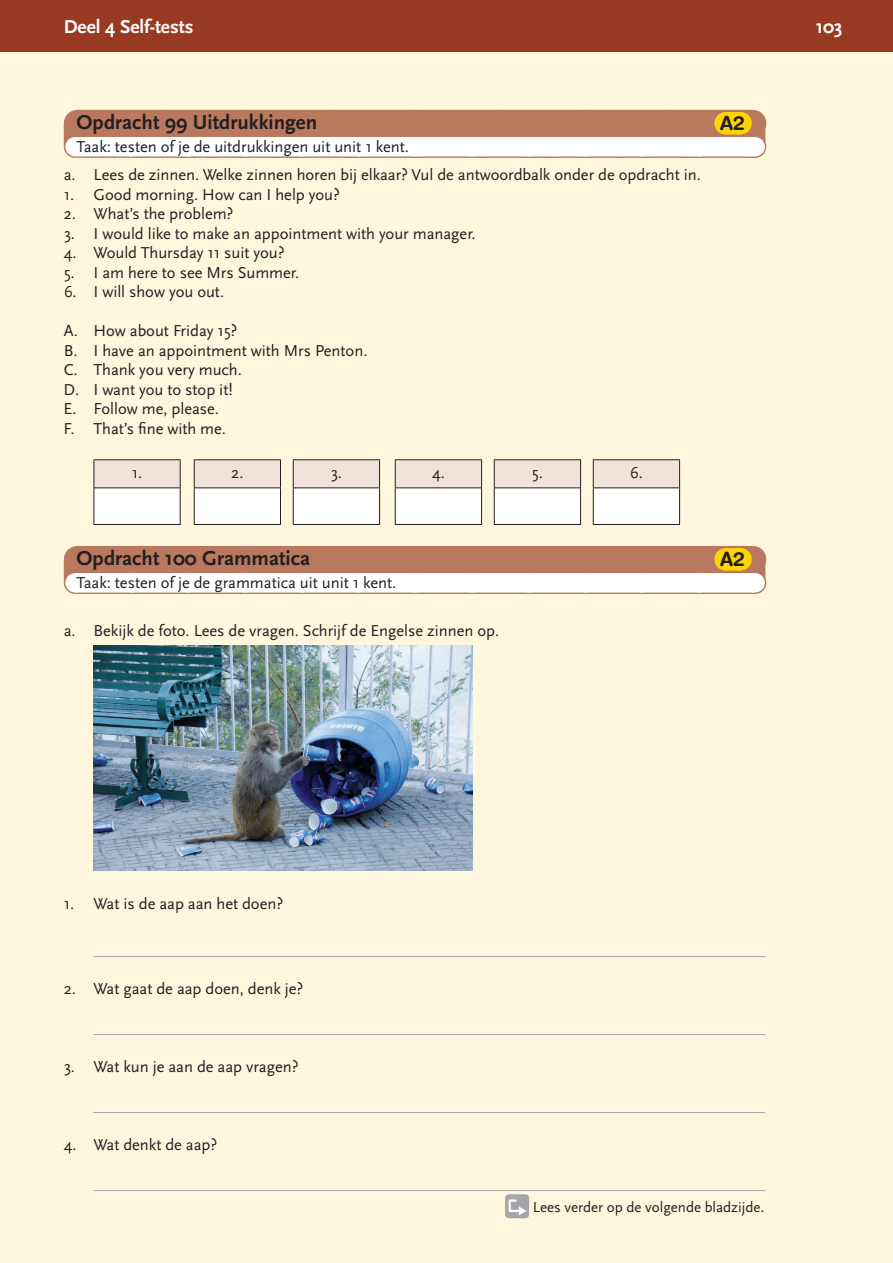
<style>
.page{position:relative;width:893px;height:1263px;background:#fef7dd}
.page>*{position:absolute;margin:0;border:0;box-sizing:border-box;transform-origin:0 0}
.t1{font:700 21px "Scala Sans OT";color:#231f20}
.t2{font:700 19.5px "Scala Sans OT";letter-spacing:-.005em;color:#fff}
.t3{font:700 19.5px "Helvetica Rounded LT Std";color:#231f20}
.t4{font:16.5px/19.5px "Scala Sans OT";color:#231f20}
.t5{font:15px "Scala Sans OT";color:#231f20}
.s1{font-size:16.5px}
</style>
<div class="page">
<div style="left:0;top:0;width:893px;height:51px;background:#983921"></div>
<svg style="left:64px;top:125px;width:701px;height:21px"></svg>
<div style="left:77px;top:110px;width:675px;height:27px;background:#b8795f"></div>
<div style="left:725px;top:112px;width:14px;height:22px;background:#fed304"></div>
<svg style="left:739px;top:112px;width:1px;height:22px"></svg>
<svg style="left:78px;top:156px;width:674px;height:2px"></svg>
<div style="left:75px;top:137px;width:679px;height:19px;background:#fff"></div>
<svg style="left:132px;top:112px;width:594px;height:46px"></svg>
<svg style="left:75px;top:110px;width:3px;height:48px"></svg>
<svg style="left:752px;top:110px;width:3px;height:48px"></svg>
<svg style="left:64px;top:561px;width:701px;height:21px"></svg>
<div style="left:77px;top:546px;width:675px;height:27px;background:#b8795f"></div>
<div style="left:725px;top:548px;width:14px;height:23px;background:#fed304"></div>
<svg style="left:732px;top:548px;width:8px;height:23px"></svg>
<div style="left:75px;top:573px;width:679px;height:20px;background:#fff"></div>
<svg style="left:132px;top:548px;width:594px;height:46px"></svg>
<svg style="left:75px;top:546px;width:3px;height:48px"></svg>
<svg style="left:752px;top:546px;width:3px;height:48px"></svg>
<hr style="left:94px;top:956px;width:671px;height:1px;background:#a8a9ad">
<hr style="left:94px;top:1034px;width:671px;height:1px;background:#a8a9ad">
<hr style="left:94px;top:1112px;width:671px;height:1px;background:#a8a9ad">
<hr style="left:94px;top:1190px;width:671px;height:1px;background:#a8a9ad">
<hr style="left:94px;top:459px;width:87px;height:1px;background:#231f20">
<hr style="left:194px;top:459px;width:87px;height:1px;background:#231f20">
<hr style="left:293px;top:459px;width:87px;height:1px;background:#231f20">
<hr style="left:395px;top:459px;width:87px;height:1px;background:#231f20">
<hr style="left:494px;top:459px;width:87px;height:1px;background:#231f20">
<hr style="left:593px;top:459px;width:87px;height:1px;background:#231f20">
<svg style="left:94px;top:460px;width:586px;height:64px;background:#f5efe9"></svg>
<hr style="left:94px;top:487px;width:87px;height:1px;background:#231f20">
<hr style="left:94px;top:488px;width:1px;height:36px;background:#231f20">
<hr style="left:180px;top:488px;width:1px;height:36px;background:#231f20">
<hr style="left:194px;top:487px;width:87px;height:1px;background:#231f20">
<hr style="left:194px;top:488px;width:1px;height:36px;background:#231f20">
<hr style="left:280px;top:488px;width:1px;height:36px;background:#231f20">
<hr style="left:293px;top:487px;width:87px;height:1px;background:#231f20">
<hr style="left:293px;top:488px;width:1px;height:36px;background:#231f20">
<hr style="left:379px;top:488px;width:1px;height:36px;background:#231f20">
<hr style="left:395px;top:487px;width:87px;height:1px;background:#231f20">
<hr style="left:395px;top:488px;width:1px;height:36px;background:#231f20">
<hr style="left:481px;top:488px;width:1px;height:36px;background:#231f20">
<hr style="left:494px;top:487px;width:87px;height:1px;background:#231f20">
<hr style="left:494px;top:488px;width:1px;height:36px;background:#231f20">
<hr style="left:580px;top:488px;width:1px;height:36px;background:#231f20">
<hr style="left:593px;top:487px;width:87px;height:1px;background:#231f20">
<hr style="left:593px;top:488px;width:1px;height:36px;background:#231f20">
<hr style="left:679px;top:488px;width:1px;height:36px;background:#231f20">
<hr style="left:94px;top:524px;width:87px;height:1px;background:#231f20">
<hr style="left:194px;top:524px;width:87px;height:1px;background:#231f20">
<hr style="left:293px;top:524px;width:87px;height:1px;background:#231f20">
<hr style="left:395px;top:524px;width:87px;height:1px;background:#231f20">
<hr style="left:494px;top:524px;width:87px;height:1px;background:#231f20">
<hr style="left:593px;top:524px;width:87px;height:1px;background:#231f20">
<img style="left:94px;top:645px;width:379px;height:225px">
<div style="left:505px;top:1194px;width:24px;height:24px;background:#a5a6a9;border-radius:4px"></div>
<svg style="left:508px;top:1199px;width:19px;height:16px"></svg>
<p class="t2" style="left:64px;top:16px;width:131px">Deel 4 Self-tests</p>
<p class="t2" style="left:816px;top:16px;width:29px">103</p>
<p class="t1" style="left:77px;top:111px;width:242px">Opdracht 99 Uitdrukkingen</p>
<p class="t3" style="left:720px;top:111px;width:26px">A2</p>
<p class="t4" style="left:64px;top:133px;width:639px;line-height:28.5px;text-indent:13px">Taak: testen of je de uitdrukkingen uit unit 1 kent.<br>a. Lees de zinnen. Welke zinnen horen bij elkaar? Vul de antwoordbalk onder de opdracht in.</p>
<p class="t4" style="left:64px;top:185px;width:278px">1. Good morning. How can I help you?</p>
<p class="t4" style="left:64px;top:205px;width:171px">2. What’s the problem?</p>
<p class="t4" style="left:64px;top:224px;width:413px">3. I would like to make an appointment with your manager.</p>
<p class="t4" style="left:64px;top:244px;width:223px">4. Would Thursday 11 suit you?</p>
<p class="t4" style="left:64px;top:263px;width:237px">5. I am here to see Mrs Summer.</p>
<p class="t4" style="left:64px;top:283px;width:162px">6. I will show you out.</p>
<p class="t4" style="left:64px;top:322px;width:305px">A. How about Friday 15?<br>B. I have an appointment with Mrs Penton.<br>C. Thank you very much.<br>D. I want you to stop it!<br>E. Follow me, please.<br>F. That’s fine with me.</p>
<p class="t4" style="left:132px;top:463px;width:12px">1.</p>
<p class="t4" style="left:231px;top:463px;width:14px">2.</p>
<p class="t4" style="left:331px;top:463px;width:13px">3.</p>
<p class="t4" style="left:432px;top:463px;width:14px">4.</p>
<p class="t4" style="left:532px;top:463px;width:12px">5.</p>
<p class="t4" style="left:630px;top:463px;width:15px">6.</p>
<p class="t1" style="left:77px;top:547px;width:235px">Opdracht 100 Grammatica</p>
<p class="t3" style="left:720px;top:547px;width:26px">A2</p>
<p class="t4" style="left:77px;top:573px;width:321px">Taak: testen of je de grammatica uit unit 1 kent.</p>
<p class="t4" style="left:64px;top:621px;width:437px">a. Bekijk de foto. Lees de vragen. Schrijf de Engelse zinnen op.</p>
<p class="t4" style="left:64px;top:894px;width:221px">1. Wat is de aap aan het doen?</p>
<p class="t4" style="left:64px;top:979px;width:241px">2. Wat gaat de aap doen, denk je?</p>
<p class="t4" style="left:64px;top:1057px;width:236px">3. Wat kun je aan de aap vragen?</p>
<p class="t4" style="left:64px;top:1135px;width:155px">4. Wat denkt de aap?</p>
<p class="t5" style="left:533px;top:1199px;width:233px">Lees verder op de volgende bladzijde<span class="s1">.</span></p>
</div>
